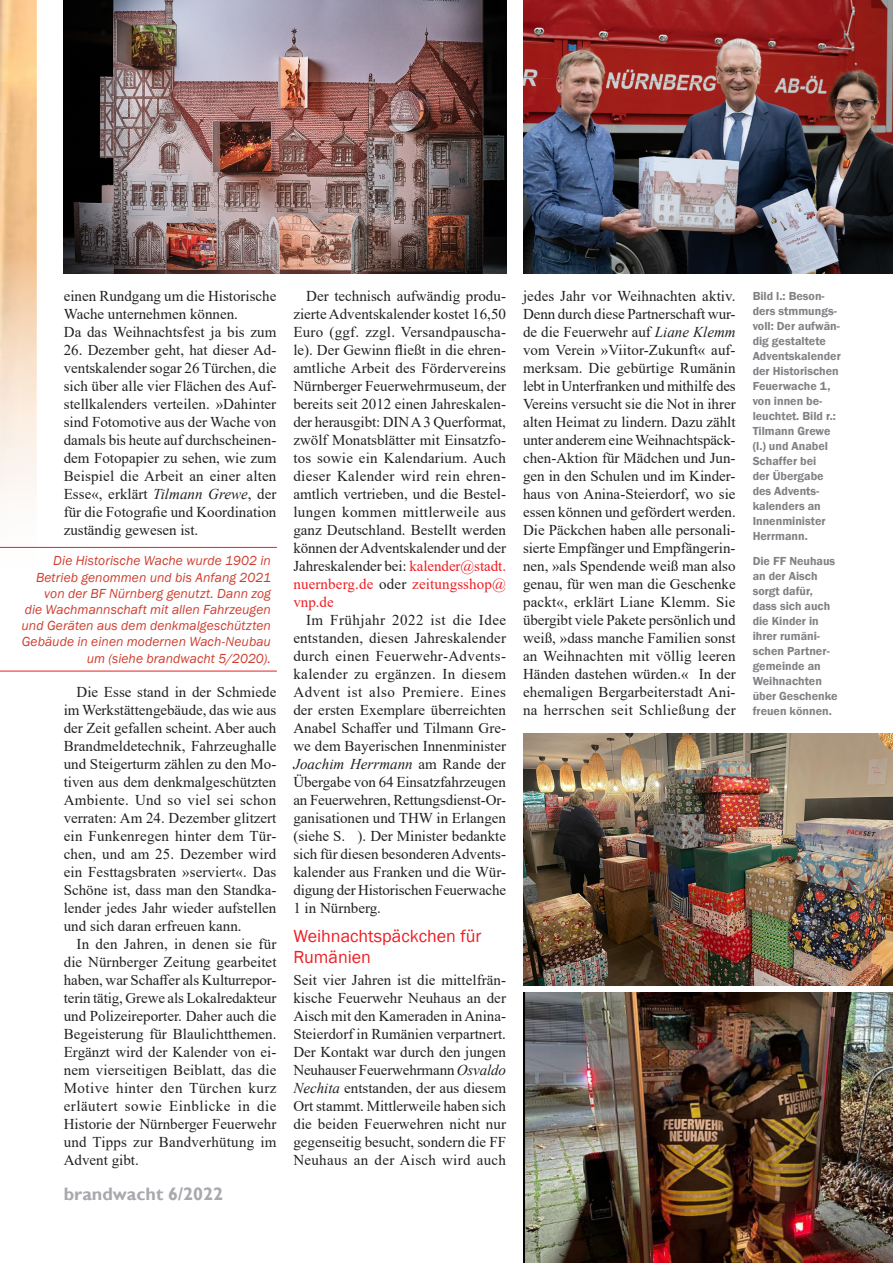
<style>
.page{position:relative;width:893px;height:1263px;background:#fff}
.page>*{position:absolute;margin:0;border:0;box-sizing:border-box;transform-origin:0 0}
.Interview{font:18px/21.6px "Franklin Gothic";color:#ee1d23}
.t1{font:700 18px "Gill Sans";color:#a8a9ad}
.Fließtext_mit_Einzug{font:15px/18px "Times New Roman";color:#231f20;text-align:justify}
.Fließtext_ohne_Einzu{font:15px/18px "Times New Roman";letter-spacing:.005em;color:#231f20;text-align:justify}
.Zitat{font:italic 13.5px/16.2px "Franklin Gothic";letter-spacing:.005em;color:#cf3d2e;text-align:right}
.Bildtext_normal{font:600 12px/15px "Franklin Gothic";color:#808285}
.s1{font-style:italic}
.s2{color:#ee1d23}
</style>
<div class="page">
<img style="left:0;top:0;width:36px;height:547px">
<hr style="left:0;top:547px;width:277px;height:1px;background:#ee1d23">
<hr style="left:0;top:671px;width:277px;height:1px;background:#ee1d23">
<img style="left:64px;top:0;width:442px;height:274px">
<img style="left:523px;top:0;width:370px;height:274px">
<img style="left:523px;top:992px;width:370px;height:271px">
<img style="left:523px;top:733px;width:370px;height:252px">
<p class="Fließtext_ohne_Einzu" style="left:523px;top:287px;width:214px">jedes Jahr vor Weihnachten aktiv.<br>Denn durch diese Partnerschaft wur&shy;de die Feuerwehr auf <span class="s1">Liane Klemm </span>vom Verein »Viitor-Zukunft« auf&shy;merksam. Die gebürtige Rumänin lebt in Unterfranken und mithilfe des Vereins versucht sie die Not in ihrer alten Heimat zu lindern. Dazu zählt unter anderem eine Weihnachtspäck&shy;chen-Aktion für Mädchen und Jun&shy;gen in den Schulen und im Kinder&shy;haus von Anina-Steierdorf, wo sie essen können und gefördert werden.<br>Die Päckchen haben alle personali&shy;sierte Empfänger und Empfängerin&shy;nen, »als Spendende weiß man also genau, für wen man die Geschenke packt«, erklärt Liane Klemm. Sie übergibt viele Pakete persönlich und weiß, »dass manche Familien sonst an Weihnachten mit völlig leeren Händen dastehen würden.« In der ehemaligen Bergarbeiterstadt Ani&shy;na herrschen seit Schließung der</p>
<p class="Fließtext_mit_Einzug" style="left:64px;top:287px;width:214px">einen Rundgang um die Historische<br>Wache unternehmen können.</p>
<p class="Fließtext_ohne_Einzu" style="left:64px;top:323px;width:214px">Da das Weihnachtsfest ja bis zum</p>
<p class="Fließtext_ohne_Einzu" style="left:64px;top:341px;width:214px">26. Dezember geht, hat dieser Ad&shy;ventskalender sogar 26 Türchen, die sich über alle vier Flächen des Auf&shy;stellkalenders verteilen. »Dahinter sind Fotomotive aus der Wache von damals bis heute auf durchscheinen&shy;dem Fotopapier zu sehen, wie zum Beispiel die Arbeit an einer alten Esse«, erklärt <span class="s1">Tilmann Grewe</span>, der für die Fotografie und Koordination zuständig gewesen ist.</p>
<p class="Fließtext_mit_Einzug" style="left:293px;top:287px;width:214px;text-indent:13px">Der technisch aufwändig produ&shy;zierte Adventskalender kostet 16,50<br>Euro (ggf. zzgl. Versandpauscha&shy;le). Der Gewinn fließt in die ehren&shy;amtliche Arbeit des Fördervereins Nürnberger Feuerwehrmuseum, der bereits seit 2012 einen Jahreskalen&shy;der herausgibt: DIN A 3 Querformat, zwölf Monatsblätter mit Einsatzfo&shy;tos sowie ein Kalendarium. Auch dieser Kalender wird rein ehren&shy;amtlich vertrieben, und die Bestel&shy;lungen kommen mittlerweile aus ganz Deutschland. Bestellt werden können der Adventskalender und der Jahreskalender bei: <span class="s2">kalender@stadt. nuernberg.de</span> oder <span class="s2">zeitungsshop@ vnp.de</span></p>
<p class="Fließtext_mit_Einzug" style="left:293px;top:611px;width:214px;text-indent:13px">Im Frühjahr 2022 ist die Idee entstanden, diesen Jahreskalender durch einen Feuerwehr-Advents&shy;kalender zu ergänzen. In diesem Advent ist also Premiere. Eines der ersten Exemplare überreichten Anabel Schaffer und Tilmann Gre&shy;we dem Bayerischen Innenminister <span class="s1">Joachim Herrmann</span> am Rande der Übergabe von 64 Einsatzfahrzeugen an Feuerwehren, Rettungsdienst-Or&shy;ganisationen und THW in Erlangen (siehe S. ). Der Minister bedankte sich für diesen besonderen Advents&shy;kalender aus Franken und die Wür&shy;digung der Historischen Feuerwache 1 in Nürnberg.</p>
<p class="Interview" style="left:293px;top:925px;width:190px">Weihnachtspäckchen für<br>Rumänien</p>
<p class="Fließtext_ohne_Einzu" style="left:293px;top:971px;width:214px">Seit vier Jahren ist die mittelfrän&shy;kische Feuerwehr Neuhaus an der Aisch mit den Kameraden in Anina-Steierdorf in Rumänien verpartnert.<br>Der Kontakt war durch den jungen Neuhauser Feuerwehrmann <span class="s1">Osvaldo Nechita</span> entstanden, der aus diesem Ort stammt. Mittlerweile haben sich die beiden Feuerwehren nicht nur gegenseitig besucht, sondern die FF Neuhaus an der Aisch wird auch</p>
<p class="Bildtext_normal" style="left:753px;top:288px;width:90px">Bild l.: Beson&shy;ders stmmungs&shy;voll: Der aufwän&shy;dig gestaltete<br>Adventskalender der Historischen<br>Feuerwache 1, von innen be&shy;leuchtet. Bild r.:<br>Tilmann Grewe (l.) und Anabel<br>Schaffer bei<br>der Übergabe des Advents&shy;kalenders an<br>Innenminister<br>Herrmann.</p>
<p class="Zitat" style="left:22px;top:553px;width:251px">Die Historische Wache wurde 1902 in Betrieb genommen und bis Anfang 2021 von der BF Nürnberg genutzt. Dann zog<br>die Wachmannschaft mit allen Fahrzeugen und Geräten aus dem denkmalgeschützten Gebäude in einen modernen Wach-Neubau um (siehe brandwacht 5/2020).</p>
<p class="Bildtext_normal" style="left:753px;top:554px;width:86px">Die FF Neuhaus an der Aisch sorgt dafür, dass sich auch die Kinder in ihrer rumäni&shy;schen Partner&shy;gemeinde an<br>Weihnachten über Geschenke freuen können.</p>
<p class="Fließtext_mit_Einzug" style="left:64px;top:683px;width:214px;text-indent:13px">Die Esse stand in der Schmiede im Werkstättengebäude, das wie aus der Zeit gefallen scheint. Aber auch Brandmeldetechnik, Fahrzeughalle und Steigerturm zählen zu den Mo&shy;tiven aus dem denkmalgeschützten Ambiente. Und so viel sei schon verraten: Am 24. Dezember glitzert ein Funkenregen hinter dem Tür&shy;chen, und am 25. Dezember wird ein Festtagsbraten »serviert«. Das Schöne ist, dass man den Standka&shy;lender jedes Jahr wieder aufstellen und sich daran erfreuen kann.</p>
<p class="Fließtext_mit_Einzug" style="left:64px;top:935px;width:214px;text-indent:13px">In den Jahren, in denen sie für die Nürnberger Zeitung gearbeitet haben, war Schaffer als Kulturrepor&shy;terin tätig, Grewe als Lokalredakteur und Polizeireporter. Daher auch die Begeisterung für Blaulichtthemen.<br>Ergänzt wird der Kalender von ei&shy;nem vierseitigen Beiblatt, das die Motive hinter den Türchen kurz erläutert sowie Einblicke in die Historie der Nürnberger Feuerwehr und Tipps zur Bandverhütung im Advent gibt.</p>
<p class="t1" style="left:64px;top:1183px;width:161px">brandwacht 6/2022</p>
</div>
